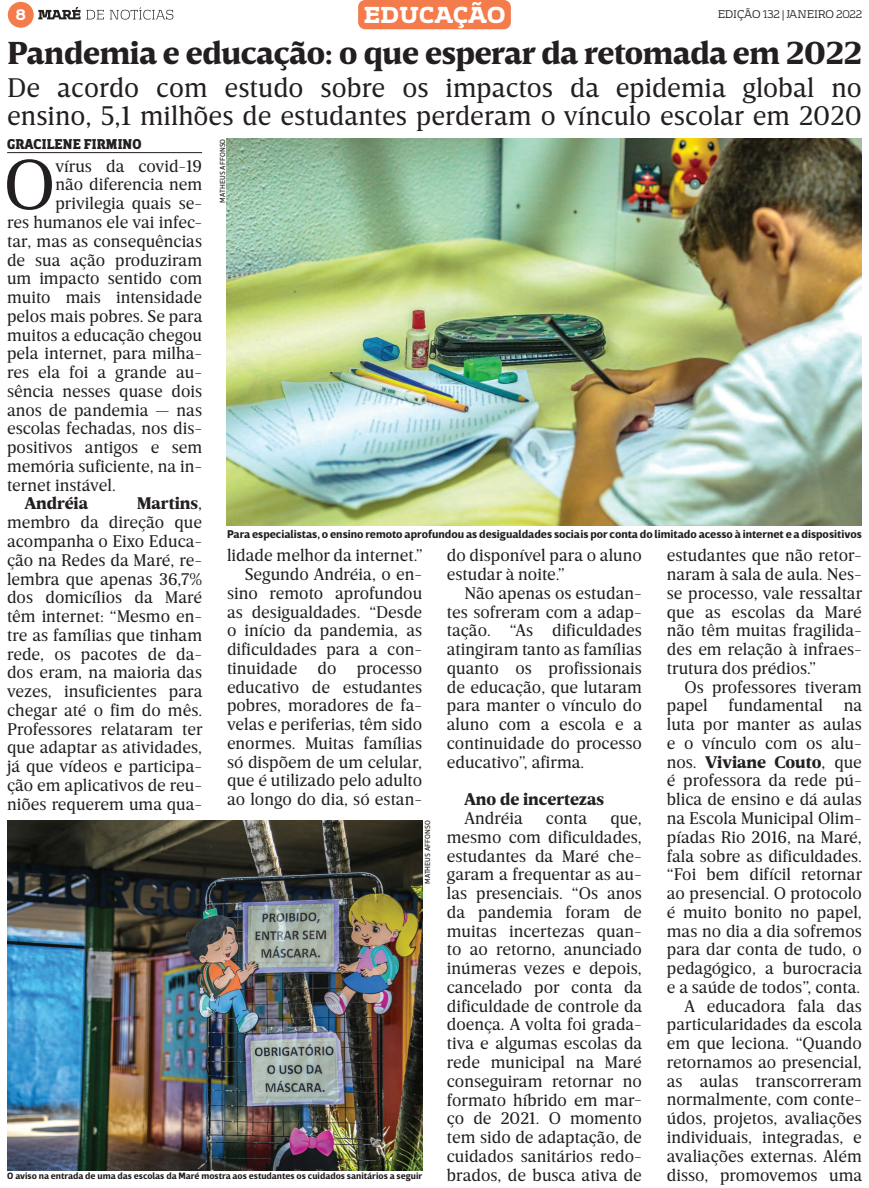
<style>
.page{position:relative;width:869px;height:1188px;background:#fff}
.page>*{position:absolute;margin:0;border:0;box-sizing:border-box;transform-origin:0 0}
.t1{font:72.38px "Breve News";color:#231f20}
.t2{font:900 32.5px "Breve Text";letter-spacing:-.01em;color:#231f20}
.t3{font:27.5px/28.8px "Breve Text";color:#231f20}
.t4{font:900 20.88px "Vezus Serif W01";color:#fff}
.t5{font:17.25px/18.8px "Breve News";color:#231f20;text-align:justify}
.t6{font:900 17.25px "Breve News";color:#231f20}
.t7{font:900 13.75px "Breve Slab Title";letter-spacing:.01em;color:#231f20}
.t8{font:900 13.75px "Vezus Serif W01";color:#fff}
.t9{font:700 11.5px "Breve Sans Text";color:#231f20}
.t10{font:10px "Vezus Serif W01";color:#231f20}
.t11{font:700 9.38px "Breve Sans Text";color:#231f20}
.t12{font:7.5px "Breve Sans Text";letter-spacing:.01em;color:#231f20}
.s1{font-weight:900}
</style>
<div class="page">
<img style="left:227px;top:139px;width:634px;height:386px">
<hr style="left:7px;top:152px;width:195px;height:1px;background:#231f20">
<div style="left:358px;top:0;width:152px;height:29px;background:#f47b4b;border-radius:7px"></div>
<img style="left:7px;top:820px;width:415px;height:349px">
<svg style="left:38px;top:7px;width:42px;height:12px"></svg>
<svg style="left:86px;top:10px;width:18px;height:9px"></svg>
<svg style="left:110px;top:7px;width:63px;height:13px"></svg>
<div style="left:8px;top:2px;width:26px;height:26px;background:#f47b4b;border-radius:50%"></div>
<p class="t4" style="left:363px;top:1px;width:144px">EDUCAÇÃO</p>
<p class="t8" style="left:16px;top:5px;width:12px">8</p>
<p class="t10" style="left:717px;top:8px;width:146px">EDIÇÃO 132 | JANEIRO 2022</p>
<h2 class="t2" style="left:7px;top:34px;width:856px">Pandemia e educação: o que esperar da retomada em 2022</h2>
<h3 class="t3" style="left:7px;top:73px;width:855px">De acordo com estudo sobre os impactos da epidemia global no ensino, 5,1 milhões de estudantes perderam o vínculo escolar em 2020</h3>
<p class="t7" style="left:7px;top:136px;width:136px">GRACILENE FIRMINO</p>
<p class="t12" style="left:218px;top:203px;width:66px;rotate:-90deg">MATHEUS AFFONSO</p>
<h1 class="t1" style="left:4px;top:144px;width:53px">O</h1>
<p class="t5" style="left:55px;top:157px;width:148px">vírus da covid-19</p>
<p class="t5" style="left:55px;top:175px;width:148px">não diferencia nem</p>
<p class="t5" style="left:55px;top:194px;width:148px">privilegia quais se-</p>
<p class="t5" style="left:7px;top:213px;width:196px">res humanos ele vai infec-</p>
<p class="t5" style="left:7px;top:232px;width:196px">tar, mas as consequências</p>
<p class="t5" style="left:7px;top:250px;width:196px">de sua ação produziram</p>
<p class="t5" style="left:7px;top:269px;width:196px">um impacto sentido com</p>
<p class="t5" style="left:7px;top:288px;width:196px">muito mais intensidade</p>
<p class="t5" style="left:7px;top:307px;width:197px">pelos mais pobres. Se para</p>
<p class="t5" style="left:7px;top:325px;width:196px">muitos a educação chegou</p>
<p class="t5" style="left:7px;top:344px;width:196px">pela internet, para milha-</p>
<p class="t5" style="left:7px;top:363px;width:196px">res ela foi a grande au-</p>
<p class="t5" style="left:7px;top:382px;width:196px">sência nesses quase dois</p>
<p class="t5" style="left:7px;top:400px;width:196px">anos de pandemia — nas</p>
<p class="t5" style="left:7px;top:419px;width:196px">escolas fechadas, nos dis-</p>
<p class="t5" style="left:7px;top:438px;width:196px">positivos antigos e sem</p>
<p class="t5" style="left:7px;top:457px;width:196px">memória suficiente, na in-</p>
<p class="t5" style="left:7px;top:475px;width:110px">ternet instável.</p>
<p class="t6" style="left:25px;top:493px;width:65px">Andréia</p>
<p class="t5" style="left:7px;top:494px;width:197px;text-indent:130px"><span class="s1">Martins</span>, membro da direção que acompanha o Eixo Educa&shy;ção na Redes da Maré, re&shy;lembra que apenas 36,7% dos domicílios da Maré têm internet: “Mesmo en&shy;tre as famílias que tinham rede, os pacotes de da&shy;dos eram, na maioria das vezes, insuficientes para chegar até o fim do mês.<br>Professores relataram ter que adaptar as atividades, já que vídeos e participa&shy;ção em aplicativos de reu&shy;niões requerem uma qua-</p>
<p class="t9" style="left:227px;top:527px;width:636px">Para especialistas, o ensino remoto aprofundou as desigualdades sociais por conta do limitado acesso à internet e a dispositivos</p>
<p class="t5" style="left:666px;top:546px;width:197px">estudantes que não retor&shy;naram à sala de aula. Nes&shy;se processo, vale ressaltar que as escolas da Maré não têm muitas fragilida&shy;des em relação à infraes&shy;trutura dos prédios.”</p>
<p class="t5" style="left:666px;top:677px;width:197px;text-align:right">Os professores tiveram papel fundamental na luta por manter as aulas e o vínculo com os alu&shy;nos. <span class="s1">Viviane Couto</span>, que é professora da rede pú&shy;blica de ensino e dá aulas na Escola Municipal Olim&shy;píadas Rio 2016, na Maré, fala sobre as dificuldades. “Foi bem difícil retornar ao presencial. O protocolo é muito bonito no papel, mas no dia a dia sofremos para dar conta de tudo, o pedagógico, a burocracia e a saúde de todos”, conta.<br>A educadora fala das particularidades da escola em que leciona. “Quando retornamos ao presencial, as aulas transcorreram normalmente, com conte&shy;údos, projetos, avaliações individuais, integradas, e avaliações externas. Além disso, promovemos uma</p>
<p class="t5" style="left:227px;top:546px;width:197px;text-align:right">lidade melhor da internet.”<br>Segundo Andréia, o en&shy;sino remoto aprofundou as desigualdades. “Desde o início da pandemia, as dificuldades para a con&shy;tinuidade do processo educativo de estudantes pobres, moradores de fa&shy;velas e periferias, têm sido enormes. Muitas famílias só dispõem de um celular, que é utilizado pelo adulto ao longo do dia, só estan-</p>
<p class="t5" style="left:446px;top:546px;width:196px">do disponível para o aluno estudar à noite.”</p>
<p class="t5" style="left:446px;top:583px;width:197px;text-indent:18px">Não apenas os estudan&shy;tes sofreram com a adap&shy;tação. “As dificuldades atingiram tanto as famílias quanto os profissionais de educação, que lutaram para manter o vínculo do aluno com a escola e a continuidade do processo educativo”, afirma.</p>
<p class="t6" style="left:464px;top:789px;width:141px">Ano de incertezas</p>
<p class="t5" style="left:464px;top:808px;width:60px">Andréia</p>
<p class="t5" style="left:545px;top:808px;width:43px">conta</p>
<p class="t5" style="left:446px;top:808px;width:197px;text-indent:163px">que, mesmo com dificuldades, estudantes da Maré che&shy;garam a frequentar as au&shy;las presenciais. “Os anos da pandemia foram de muitas incertezas quan&shy;to ao retorno, anunciado inúmeras vezes e depois, cancelado por conta da dificuldade de controle da doença. A volta foi grada&shy;tiva e algumas escolas da rede municipal na Maré conseguiram retornar no formato híbrido em mar&shy;ço de 2021. O momento tem sido de adaptação, de cuidados sanitários redo&shy;brados, de busca ativa de</p>
<p class="t12" style="left:423px;top:883px;width:66px;rotate:-90deg">MATHEUS AFFONSO</p>
<p class="t11" style="left:7px;top:1170px;width:416px">O aviso na entrada de uma das escolas da Maré mostra aos estudantes os cuidados sanitários a seguir</p>
</div>
